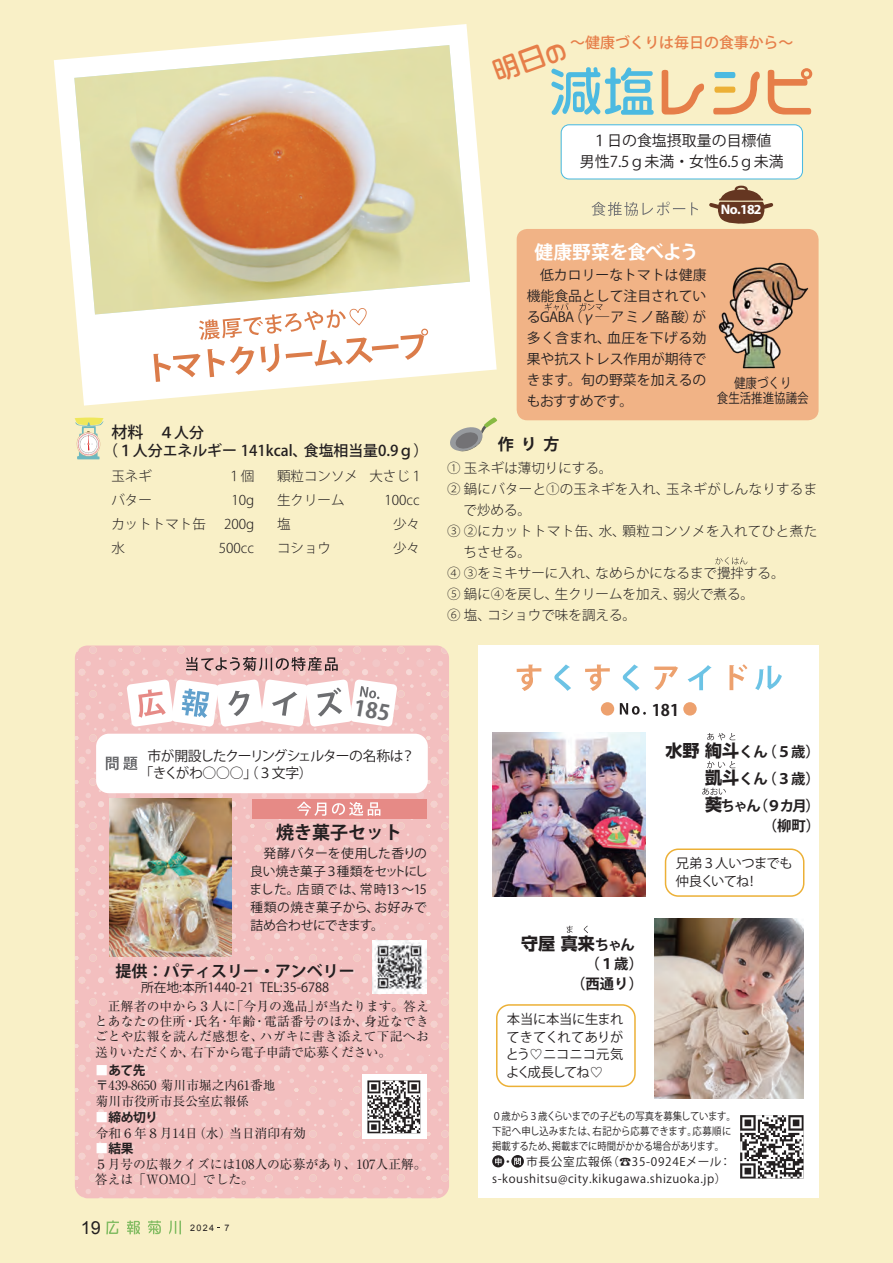
<style>
.page{position:relative;width:893px;height:1263px;background:#f9f0c7}
.page>*{position:absolute;margin:0;border:0;box-sizing:border-box;transform-origin:0 0}
.t1{font:700 18.75px "Koz Go Pr 6 N";letter-spacing:-.02em;color:#fff}
.t2{font:700 18px "Koz Go Pr 6 N";color:#231f20}
.t3{font:18px "Arial";color:#231f20}
.t4{font:700 16.95px "Shin Go Pr 6 N";color:#231f20}
.t5{font:700 15.9px "Koz Go Pr 6 N";color:#231f20}
.t6{font:15px/21px "Koz Go Pr 6 N";color:#231f20;text-align:center}
.t7{font:500 15px "Koz Go Pr 6 N";color:#e67e49}
.t8{font:500 14.85px "Koz Go Pr 6 N";color:#231f20}
.t9{font:700 14.4px/27px "Koz Go Pr 6 N";color:#231f20;text-align:justify}
.t10{font:13.8px/21px "Koz Go Pr 6 N";color:#231f20;text-align:justify}
.t11{font:13.8px/16.5px "Koz Go Pr 6 N";letter-spacing:-.075em;color:#231f20}
.t12{font:700 13.8px "Myriad Pro";color:#fff}
.t13{font:300 13.5px/24px "Koz Go Pr 6 N";color:#231f20}
.t14{font:300 13.5px "Koz Go Pr 6 N";letter-spacing:.02em;color:#231f20}
.t15{font:300 13.5px "Koz Go Pr 6 N";letter-spacing:.035em;color:#231f20}
.t16{font:13.5px/15px "Koz Go Pr 6 N";color:#231f20;text-align:center;scale:.85 1}
.t17{font:13.35px/17.5px "Koz Go Pr 6 N";letter-spacing:-.02em;color:#231f20}
.t18{font:12.75px/15.3px "Ryumin Pr 6 N";color:#231f20}
.t19{font:12.75px/18px "Koz Go Pr 6 N";color:#231f20;text-align:justify}
.t20{font:700 12.75px "Koz Go Pr 6 N";letter-spacing:-.035em;color:#231f20}
.t21{font:11.7px/16.5px "Koz Go Pr 6 N";letter-spacing:.05em;color:#231f20}
.t22{font:10.5px/15px "Koz Go Pr 6 N";color:#231f20;scale:.89 1}
.t23{font:9px "Arial";color:#231f20}
.s1{font-size:15.9px}
.s2{color:#fff}
.s3{font-family:"Shin Go Pr 6 N";font-size:16.95px}
.s4{font-family:"Koz Go Pr 6 N";font-size:14.4px}
</style>
<div class="page">
<svg style="left:75px;top:645px;width:374px;height:553px;background:#f2c1c0"></svg>
<div style="left:478px;top:645px;width:340px;height:553px;background:#fff"></div>
<div style="left:517px;top:229px;width:302px;height:191px;background:#f1b386;border-radius:11px"></div>
<svg style="left:54px;top:24px;width:443px;height:382px"></svg>
<div style="left:96px;top:734px;width:332px;height:59px;background:#fff;border-radius:13px"></div>
<svg style="left:511px;top:1155px;width:13px;height:12px"></svg>
<svg style="left:492px;top:1155px;width:12px;height:12px"></svg>
<svg style="left:495px;top:1158px;width:6px;height:7px"></svg>
<svg style="left:517px;top:664px;width:24px;height:27px"></svg>
<svg style="left:554px;top:664px;width:17px;height:27px"></svg>
<svg style="left:585px;top:664px;width:25px;height:27px"></svg>
<svg style="left:623px;top:664px;width:16px;height:27px"></svg>
<svg style="left:654px;top:666px;width:24px;height:24px"></svg>
<svg style="left:688px;top:665px;width:23px;height:25px"></svg>
<svg style="left:729px;top:664px;width:18px;height:26px"></svg>
<svg style="left:755px;top:666px;width:27px;height:24px"></svg>
<div style="left:601px;top:702px;width:13px;height:13px;background:#eda16e;border-radius:50%"></div>
<svg style="left:620px;top:703px;width:26px;height:12px"></svg>
<div style="left:683px;top:702px;width:14px;height:13px;background:#eda16e;border-radius:50%"></div>
<img style="left:740px;top:1115px;width:64px;height:64px">
<div style="left:665px;top:848px;width:139px;height:49px;border:2px solid #ecb036;border-radius:13px"></div>
<div style="left:496px;top:1004px;width:140px;height:83px;border:2px solid #ecb036;border-radius:13px"></div>
<svg style="left:707px;top:733px;width:28px;height:7px"></svg>
<svg style="left:707px;top:761px;width:28px;height:7px"></svg>
<svg style="left:702px;top:788px;width:24px;height:7px"></svg>
<svg style="left:545px;top:303px;width:24px;height:8px"></svg>
<svg style="left:579px;top:303px;width:24px;height:7px"></svg>
<svg style="left:715px;top:557px;width:32px;height:8px"></svg>
<svg style="left:566px;top:926px;width:7px;height:7px"></svg>
<svg style="left:584px;top:926px;width:4px;height:7px"></svg>
<img style="left:492px;top:733px;width:153px;height:163px">
<img style="left:655px;top:919px;width:149px;height:179px">
<svg style="left:186px;top:657px;width:152px;height:14px;background:#b28e8e"></svg>
<svg style="left:106px;top:757px;width:32px;height:13px"></svg>
<div style="left:252px;top:799px;width:175px;height:19px;background:#e68a86"></div>
<svg style="left:297px;top:802px;width:29px;height:14px"></svg>
<svg style="left:332px;top:802px;width:48px;height:14px"></svg>
<div style="left:362px;top:1075px;width:64px;height:64px;background:#fff"></div>
<img style="left:367px;top:1080px;width:54px;height:54px">
<svg style="left:450px;top:417px;width:47px;height:35px"></svg>
<svg style="left:74px;top:418px;width:30px;height:41px"></svg>
<svg style="left:592px;top:202px;width:93px;height:14px"></svg>
<svg style="left:691px;top:202px;width:7px;height:13px"></svg>
<svg style="left:709px;top:186px;width:65px;height:38px"></svg>
<svg style="left:153px;top:314px;width:275px;height:68px;background:#f9eae2"></svg>
<img style="left:74px;top:45px;width:396px;height:269px">
<img style="left:718px;top:262px;width:91px;height:107px">
<svg style="left:561px;top:124px;width:242px;height:56px;background:#f7fbfc"></svg>
<svg style="left:662px;top:70px;width:42px;height:45px"></svg>
<svg style="left:713px;top:72px;width:47px;height:42px"></svg>
<svg style="left:768px;top:68px;width:44px;height:47px"></svg>
<img style="left:110px;top:799px;width:121px;height:157px">
<img style="left:373px;top:940px;width:53px;height:54px">
<svg style="left:106px;top:1220px;width:13px;height:14px"></svg>
<svg style="left:127px;top:1220px;width:13px;height:14px"></svg>
<svg style="left:148px;top:1220px;width:13px;height:14px"></svg>
<svg style="left:169px;top:1220px;width:12px;height:14px"></svg>
<svg style="left:127px;top:679px;width:270px;height:48px;background:#efe6e7"></svg>
<svg style="left:492px;top:42px;width:162px;height:73px"></svg>
<p class="t7" style="left:570px;top:34px;width:225px">～健康づくりは毎日の食事から～</p>
<p class="t8" style="left:111px;top:424px;width:94px"><span class="s1">材料</span> ４人分</p>
<p class="t8" style="left:103px;top:442px;width:327px">（１人分エネルギー 141kcal、食塩相当量0.9ｇ）</p>
<p class="t13" style="left:111px;top:464px;width:42px">玉ネギ</p>
<p class="t13" style="left:227px;top:464px;width:28px">１個</p>
<p class="t13" style="left:111px;top:488px;width:42px">バター</p>
<p class="t13" style="left:231px;top:488px;width:24px">10g</p>
<p class="t13" style="left:111px;top:512px;width:96px">カットトマト缶</p>
<p class="t13" style="left:224px;top:512px;width:32px">200g</p>
<p class="t13" style="left:111px;top:536px;width:15px">水</p>
<p class="t13" style="left:219px;top:536px;width:37px">500㏄</p>
<p class="t13" style="left:277px;top:464px;width:148px">顆粒コンソメ 大さじ１生クリーム</p>
<p class="t13" style="left:384px;top:488px;width:37px">100㏄</p>
<p class="t13" style="left:277px;top:512px;width:15px">塩</p>
<p class="t13" style="left:393px;top:512px;width:28px">少々</p>
<p class="t13" style="left:277px;top:536px;width:55px">コショウ</p>
<p class="t13" style="left:393px;top:536px;width:28px">少々</p>
<p class="t6" style="left:580px;top:130px;width:205px">１日の食塩摂取量の目標値<br>男性7.5ｇ未満・女性6.5ｇ未満</p>
<p class="t12" style="left:721px;top:200px;width:42px">No.182</p>
<h1 class="t1" style="left:535px;top:241px;width:165px">健康野菜を食べよう</h1>
<p class="t10" style="left:527px;top:265px;width:181px">　低カロリーなトマトは健康機能食品として注目されているGABA（γ―アミノ酪酸）が多く含まれ、血圧を下げる効果や抗ストレス作用が期待できます。旬の野菜を加えるのもおすすめです。</p>
<p class="t16" style="left:717px;top:375px;width:109px">健康づくり<br>食生活推進協議会</p>
<p class="t5" style="left:498px;top:435px;width:63px">作 り 方</p>
<p class="t13" style="left:447px;top:457px;width:167px">① 玉ネギは薄切りにする。</p>
<p class="t14" style="left:447px;top:482px;width:372px">② 鍋にバターと①の玉ネギを入れ、玉ネギがしんなりするま</p>
<p class="t13" style="left:464px;top:499px;width:69px">で炒める。</p>
<p class="t15" style="left:447px;top:524px;width:372px">③ ②にカットトマト缶、水、顆粒コンソメを入れてひと煮た</p>
<p class="t13" style="left:464px;top:541px;width:69px">ちさせる。</p>
<p class="t13" style="left:447px;top:562px;width:339px">④ ③をミキサーに入れ、なめらかになるまで攪拌する。</p>
<p class="t13" style="left:447px;top:583px;width:308px">⑤ 鍋に④を戻し、生クリームを加え、弱火で煮る。</p>
<p class="t13" style="left:447px;top:604px;width:190px">⑥ 塩、コショウで味を調える。</p>
<p class="t11" style="left:140px;top:748px;width:277px;text-indent:8px">市が開設したクーリングシェルターの名称は？「きくがわ○○○」（３文字）</p>
<h2 class="t2" style="left:276px;top:822px;width:127px">焼き菓子セット</h2>
<p class="t19" style="left:250px;top:844px;width:180px">　発酵バターを使用した香りの良い焼き菓子３種類をセットにしました。店頭では、常時13 ～15種類の焼き菓子から、お好みで詰め合わせにできます。</p>
<p class="t5" style="left:116px;top:962px;width:241px">提供：パティスリー・アンベリー</p>
<p class="t19" style="left:141px;top:979px;width:190px">所在地:本所1440-21 TEL:35-6788</p>
<p class="t18" style="left:95px;top:997px;width:335px;text-align:justify">　正解者の中から３人に「今月の逸品」が当たります。答えとあなたの住所・氏名・年齢・電話番号のほか、身近なできごとや広報を読んだ感想を、ハガキに書き添えて下記へお送りいただくか、右下から電子申請で応募ください。</p>
<p class="t18" style="left:96px;top:1077px;width:181px">〒439-8650 菊川市堀之内61番地菊川市役所市長公室広報係</p>
<p class="t20" style="left:96px;top:1063px;width:51px"><span class="s2">■</span>あて先</p>
<p class="t20" style="left:96px;top:1110px;width:64px"><span class="s2">■</span>締め切り</p>
<p class="t18" style="left:96px;top:1124px;width:211px">令和６年８月14日（水）当日消印有効</p>
<p class="t20" style="left:96px;top:1141px;width:40px"><span class="s2">■</span>結果</p>
<p class="t18" style="left:95px;top:1156px;width:333px">５月号の広報クイズには108人の応募があり、107人正解。答えは「WOMO」でした。</p>
<h2 class="t3" style="left:81px;top:1216px;width:22px">19</h2>
<p class="t23" style="left:190px;top:1222px;width:41px">2024 7</p>
<p class="t5" style="left:652px;top:701px;width:29px">181</p>
<p class="t9" style="left:665px;top:739px;width:156px"><span class="s3">水野 絢斗</span>くん（５歳）<span class="s3">　　 凱斗</span>くん（３歳）<span class="s3">　　 葵</span>ちゃん（９カ月）</p>
<h3 class="t4" style="left:521px;top:930px;width:115px">守屋 真来<span class="s4">ちゃん</span></h3>
<p class="t9" style="left:571px;top:955px;width:73px;line-height:19.5px;text-align:right">（１歳）（西通り）</p>
<p class="t17" style="left:506px;top:1010px;width:119px;text-align:justify">本当に本当に生まれてきてくれてありがとう♡ニコニコ元気よく成長してね♡</p>
<p class="t17" style="left:676px;top:855px;width:119px">兄弟３人いつまでも仲良くいてね！</p>
<p class="t22" style="left:492px;top:1108px;width:275px">０歳から３歳くらいまでの子どもの写真を募集しています。下記へ申し込みまたは、右記から応募できます。応募順に掲載するため、掲載までに時間がかかる場合があります。</p>
<p class="t21" style="left:492px;top:1154px;width:240px">　・　 市長公室広報係（☎35-0924Eメール：s-koushitsu@city.kikugawa.shizuoka.jp）</p>
</div>
